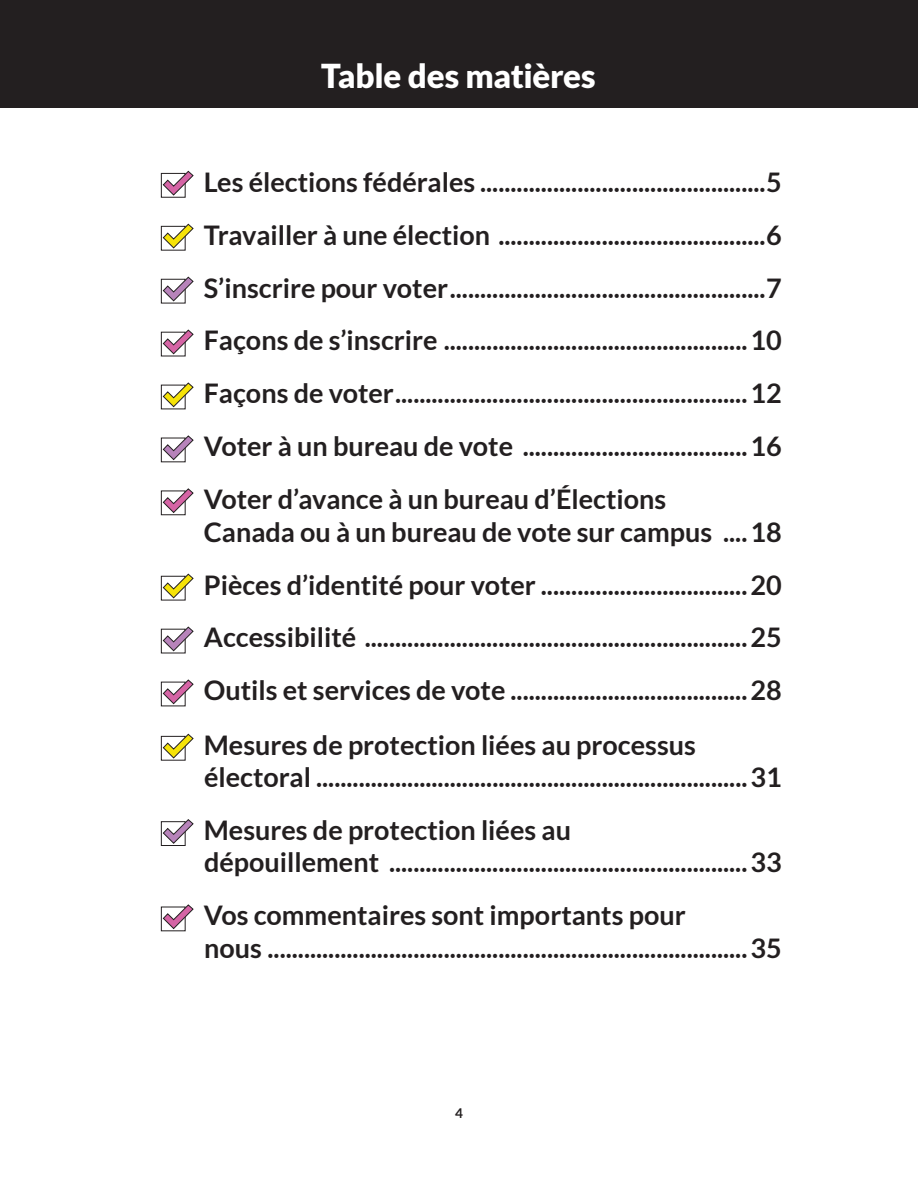
<style>
.page{position:relative;width:918px;height:1188px;background:#fff}
.page>*{position:absolute;margin:0;border:0;box-sizing:border-box;transform-origin:0 0}
.Heading_x{font:900 33px "Lato";letter-spacing:-.01em;color:#fff}
.Heading_1_Table_content{font:700 27px/32.4px "Lato";color:#231f20}
.t1{font:700 13.5px "Lato";color:#231f20}
</style>
<div class="page">
<div style="left:0;top:0;width:918px;height:108px;background:#231f20"></div>
<div style="left:161px;top:173px;width:25px;height:25px;border:1px solid #231f20"></div>
<svg style="left:163px;top:171px;width:31px;height:25px"></svg>
<div style="left:161px;top:226px;width:25px;height:25px;border:1px solid #231f20"></div>
<svg style="left:163px;top:224px;width:31px;height:25px"></svg>
<div style="left:161px;top:279px;width:25px;height:25px;border:1px solid #231f20"></div>
<svg style="left:163px;top:276px;width:31px;height:26px"></svg>
<div style="left:161px;top:332px;width:25px;height:24px;border:1px solid #231f20"></div>
<svg style="left:163px;top:329px;width:31px;height:26px"></svg>
<div style="left:161px;top:385px;width:25px;height:24px;border:1px solid #231f20"></div>
<svg style="left:163px;top:382px;width:31px;height:25px"></svg>
<div style="left:161px;top:438px;width:25px;height:24px;border:1px solid #231f20"></div>
<svg style="left:163px;top:435px;width:31px;height:25px"></svg>
<div style="left:161px;top:491px;width:25px;height:24px;border:1px solid #231f20"></div>
<svg style="left:163px;top:488px;width:31px;height:25px"></svg>
<div style="left:161px;top:576px;width:25px;height:25px;border:1px solid #231f20"></div>
<svg style="left:163px;top:573px;width:31px;height:26px"></svg>
<div style="left:161px;top:629px;width:25px;height:24px;border:1px solid #231f20"></div>
<svg style="left:163px;top:626px;width:31px;height:26px"></svg>
<div style="left:161px;top:682px;width:25px;height:24px;border:1px solid #231f20"></div>
<svg style="left:163px;top:679px;width:31px;height:25px"></svg>
<div style="left:161px;top:736px;width:25px;height:25px;border:1px solid #231f20"></div>
<svg style="left:163px;top:734px;width:31px;height:25px"></svg>
<div style="left:161px;top:821px;width:25px;height:25px;border:1px solid #231f20"></div>
<svg style="left:163px;top:819px;width:31px;height:25px"></svg>
<div style="left:161px;top:907px;width:25px;height:24px;border:1px solid #231f20"></div>
<svg style="left:163px;top:904px;width:31px;height:25px"></svg>
<p class="Heading_x" style="left:321px;top:56px;width:276px">Table des matières</p>
<p class="Heading_1_Table_content" style="left:204px;top:165px;width:580px">Les élections fédérales ...............................................5</p>
<p class="Heading_1_Table_content" style="left:204px;top:218px;width:580px">Travailler à une élection ............................................6</p>
<p class="Heading_1_Table_content" style="left:204px;top:271px;width:580px">S’inscrire pour voter....................................................7</p>
<p class="Heading_1_Table_content" style="left:204px;top:324px;width:580px">Façons de s’inscrire ..................................................10</p>
<p class="Heading_1_Table_content" style="left:204px;top:377px;width:580px">Façons de voter..........................................................12</p>
<p class="Heading_1_Table_content" style="left:204px;top:430px;width:580px">Voter à un bureau de vote .....................................16</p>
<p class="Heading_1_Table_content" style="left:204px;top:483px;width:580px">Voter d’avance à un bureau d’Élections<br>Canada ou à un bureau de vote sur campus ....18</p>
<p class="Heading_1_Table_content" style="left:204px;top:568px;width:580px">Pièces d’identité pour voter ..................................20</p>
<p class="Heading_1_Table_content" style="left:204px;top:621px;width:580px">Accessibilité ...............................................................25</p>
<p class="Heading_1_Table_content" style="left:204px;top:674px;width:580px">Outils et services de vote .......................................28</p>
<p class="Heading_1_Table_content" style="left:204px;top:728px;width:580px">Mesures de protection liées au processus électoral .......................................................................31</p>
<p class="Heading_1_Table_content" style="left:204px;top:814px;width:580px">Mesures de protection liées au<br>dépouillement ...........................................................33</p>
<p class="Heading_1_Table_content" style="left:204px;top:899px;width:580px">Vos commentaires sont importants pour<br>nous ...............................................................................35</p>
<p class="t1" style="left:455px;top:1105px;width:9px">4</p>
</div>
